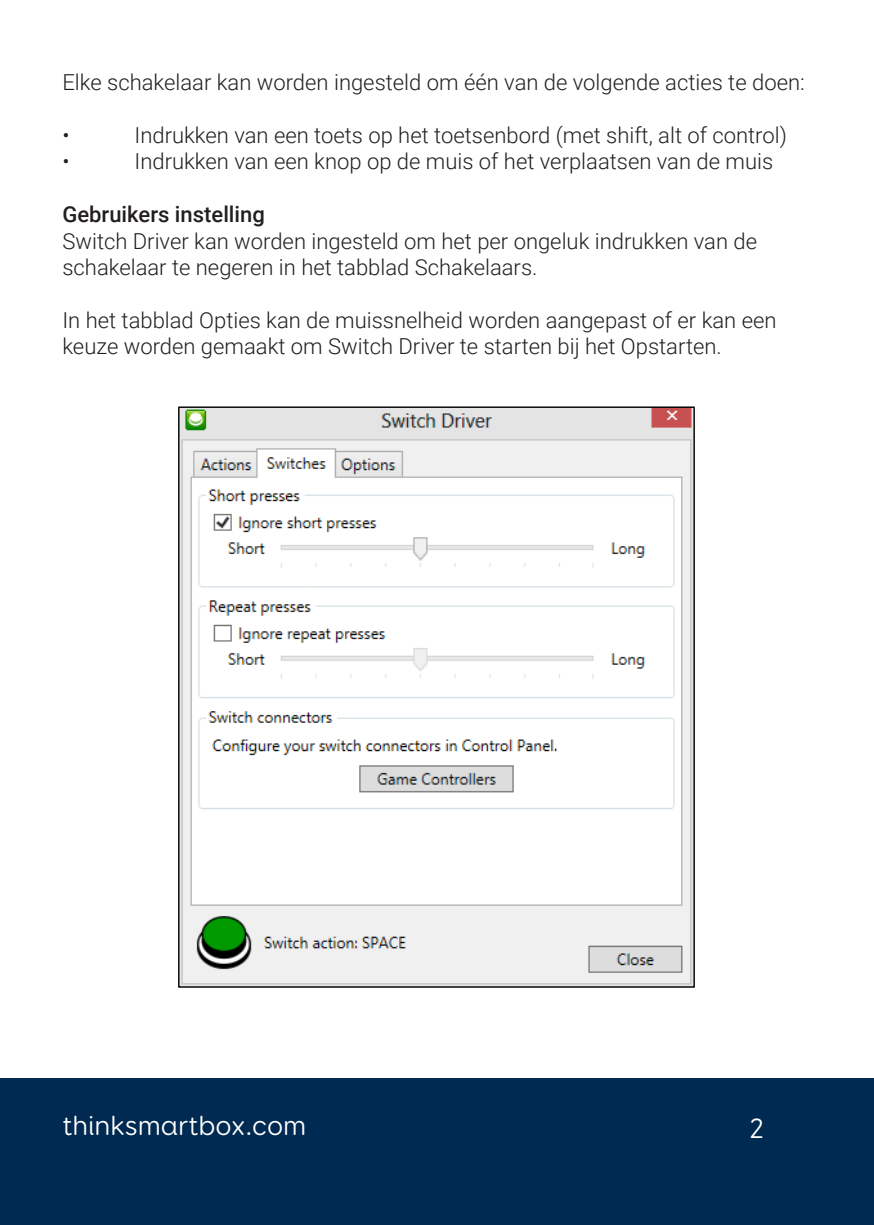
<style>
.page{position:relative;width:874px;height:1225px;background:#fff}
.page>*{position:absolute;margin:0;border:0;box-sizing:border-box;transform-origin:0 0}
.Numbers{font:28px "Booster Next FY";color:#fff}
.Paragraph_Style_1{font:300 22px/26.4px "Roboto";color:#231f20}
.Paragraph_Style_1-2{font:500 22px "Roboto";color:#231f20}
</style>
<div class="page">
<div style="left:0;top:1079px;width:873px;height:146px;background:#002a52"></div>
<img style="left:180px;top:408px;width:512px;height:577px">
<p class="Paragraph_Style_1" style="left:62px;top:68px;width:743px">Elke schakelaar kan worden ingesteld om één van de volgende acties te doen:</p>
<p class="Paragraph_Style_1" style="left:62px;top:121px;width:9px">•</p>
<p class="Paragraph_Style_1" style="left:134px;top:121px;width:653px">Indrukken van een toets op het toetsenbord (met shift, alt of control)</p>
<p class="Paragraph_Style_1" style="left:62px;top:148px;width:9px">•</p>
<p class="Paragraph_Style_1" style="left:134px;top:148px;width:640px">Indrukken van een knop op de muis of het verplaatsen van de muis</p>
<p class="Paragraph_Style_1-2" style="left:62px;top:199px;width:204px">Gebruikers instelling</p>
<p class="Paragraph_Style_1" style="left:62px;top:227px;width:696px">Switch Driver kan worden ingesteld om het per ongeluk indrukken van de schakelaar te negeren in het tabblad Schakelaars.</p>
<p class="Paragraph_Style_1" style="left:62px;top:306px;width:715px">In het tabblad Opties kan de muissnelheid worden aangepast of er kan een keuze worden gemaakt om Switch Driver te starten bij het Opstarten.</p>
<p class="Numbers" style="left:62px;top:1108px;width:245px">thinksmartbox.com</p>
<p class="Numbers" style="left:749px;top:1111px;width:16px">2</p>
</div>
